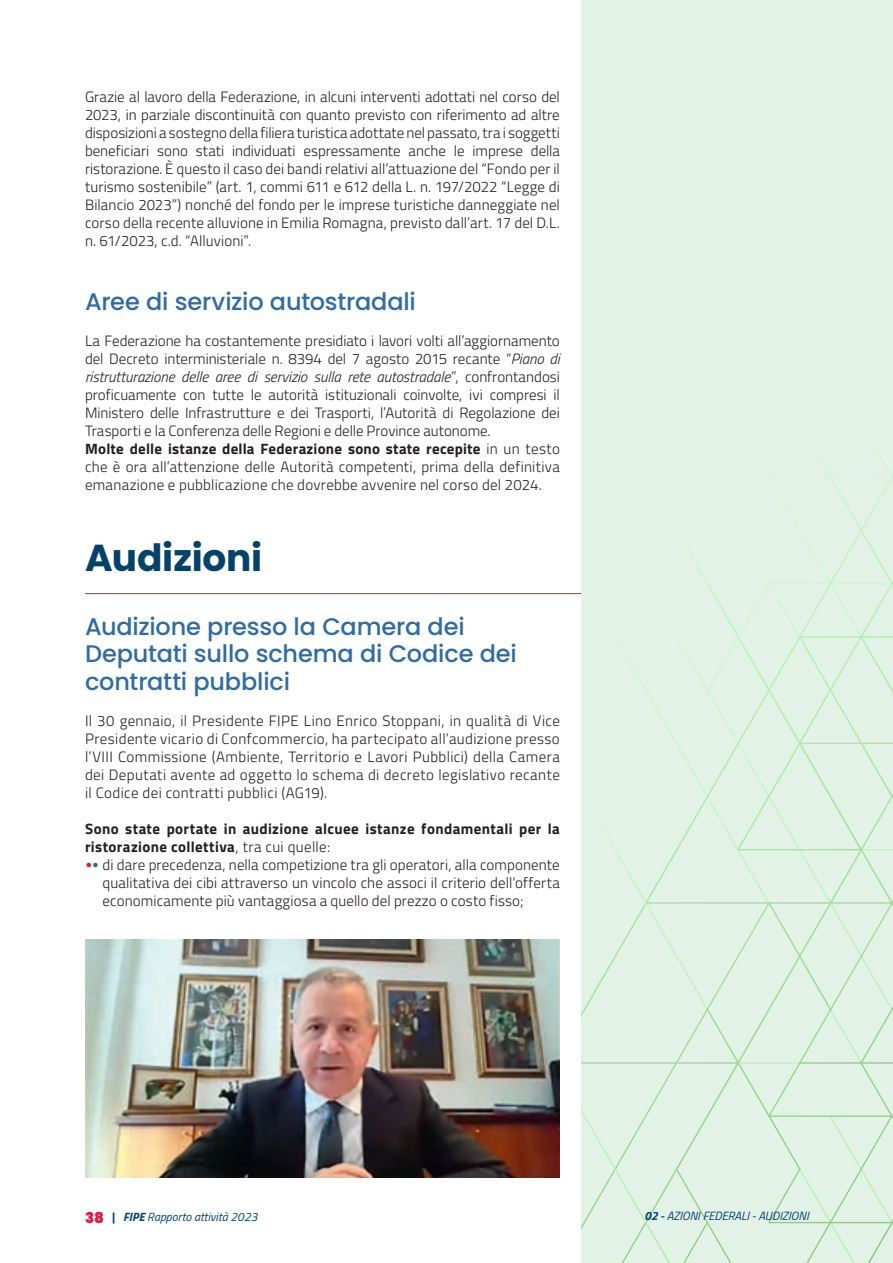
<style>
.page{position:relative;width:893px;height:1263px;background:#fff}
.page>*{position:absolute;margin:0;border:0;box-sizing:border-box;transform-origin:0 0}
.t1{font:700 37.5px "Poppins";letter-spacing:-.005em;color:#044269}
.t2{font:500 24px/27.8px "Poppins";letter-spacing:-.01em;color:#306ca2}
.t3{font:300 15px/18px "Titillium Web";letter-spacing:.005em;color:#231f20;text-align:justify}
.t4{font:700 15px/18px "Titillium Web";letter-spacing:.025em;color:#231f20}
.t5{font:italic 12px "Titillium Web";color:#044269}
.s1{font-style:italic}
.s2{font-weight:700}
.s3{font-weight:300}
.s4{font-family:"Poppins";font-weight:700;color:#d91e47}
.s5{font-family:"Poppins";font-weight:700;color:#306ca2}
.s6{font-family:"Poppins";font-weight:900;font-style:normal;font-size:15px;color:#d91e47}
.s7{font-weight:700;font-style:normal}
.s8{font-weight:600}
</style>
<div class="page">
<div style="left:581px;top:0;width:312px;height:1263px;background:#e3f2e7"></div>
<img style="left:85px;top:940px;width:475px;height:238px">
<hr style="left:85px;top:593px;width:496px;height:1px;background:#d91e47">
<svg style="left:581px;top:436px;width:312px;height:827px"></svg>
<p class="t3" style="left:85px;top:87px;width:476px">Grazie al lavoro della Federazione, in alcuni interventi adottati nel corso del 2023, in parziale discontinuità con quanto previsto con riferimento ad altre disposizioni a sostegno della filiera turistica adottate nel passato, tra i soggetti beneficiari sono stati individuati espressamente anche le imprese della ristorazione. È questo il caso dei bandi relativi all’attuazione del “Fondo per il turismo sostenibile” (art. 1, commi 611 e 612 della L. n. 197/2022 “Legge di Bilancio 2023”) nonché del fondo per le imprese turistiche danneggiate nel corso della recente alluvione in Emilia Romagna, previsto dall’art. 17 del D.L. n. 61/2023, c.d. “Alluvioni”.</p>
<h2 class="t2" style="left:85px;top:288px;width:332px">Aree di servizio autostradali</h2>
<p class="t3" style="left:85px;top:331px;width:476px;text-align:left">La Federazione ha costantemente presidiato i lavori volti all’aggiornamento del Decreto interministeriale n. 8394 del 7 agosto 2015 recante “<span class="s1">Piano di ristrutturazione delle aree di servizio sulla rete autostradale</span>”, confrontandosi proficuamente con tutte le autorità istituzionali coinvolte, ivi compresi il Ministero delle Infrastrutture e dei Trasporti, l’Autorità di Regolazione dei Trasporti e la Conferenza delle Regioni e delle Province autonome.<br><span class="s2">Molte delle istanze della Federazione sono state recepite</span> in un testo che è ora all’attenzione delle Autorità competenti, prima della definitiva emanazione e pubblicazione che dovrebbe avvenire nel corso del 2024.</p>
<h1 class="t1" style="left:85px;top:536px;width:179px">Audizioni</h1>
<h2 class="t2" style="left:85px;top:612px;width:433px">Audizione presso la Camera dei<br>Deputati sullo schema di Codice dei contratti pubblici</h2>
<p class="t3" style="left:85px;top:711px;width:476px">Il 30 gennaio, il Presidente FIPE Lino Enrico Stoppani, in qualità di Vice Presidente vicario di Confcommercio, ha partecipato all’audizione presso l’VIII Commissione (Ambiente, Territorio e Lavori Pubblici) della Camera dei Deputati avente ad oggetto lo schema di decreto legislativo recante il Codice dei contratti pubblici (AG19).</p>
<p class="t4" style="left:85px;top:819px;width:476px">Sono state portate in audizione alcuee istanze fondamentali per la ristorazione collettiva<span class="s3">, tra cui quelle:</span></p>
<p class="t3" style="left:103px;top:855px;width:459px;text-indent:-18px"><span class="s4">•</span><span class="s5">•</span> di dare precedenza, nella competizione tra gli operatori, alla componente qualitativa dei cibi attraverso un vincolo che associ il criterio dell’offerta economicamente più vantaggiosa a quello del prezzo o costo fisso;</p>
<p class="t5" style="left:85px;top:1208px;width:174px"><span class="s6">38</span> <span class="s7">|</span> <span class="s2">FIPE</span> Rapporto attività 2023</p>
<p class="t5" style="left:644px;top:1207px;width:166px"><span class="s2">02</span> <span class="s8">-</span> AZIONI FEDERALI - AUDIZIONI</p>
</div>
